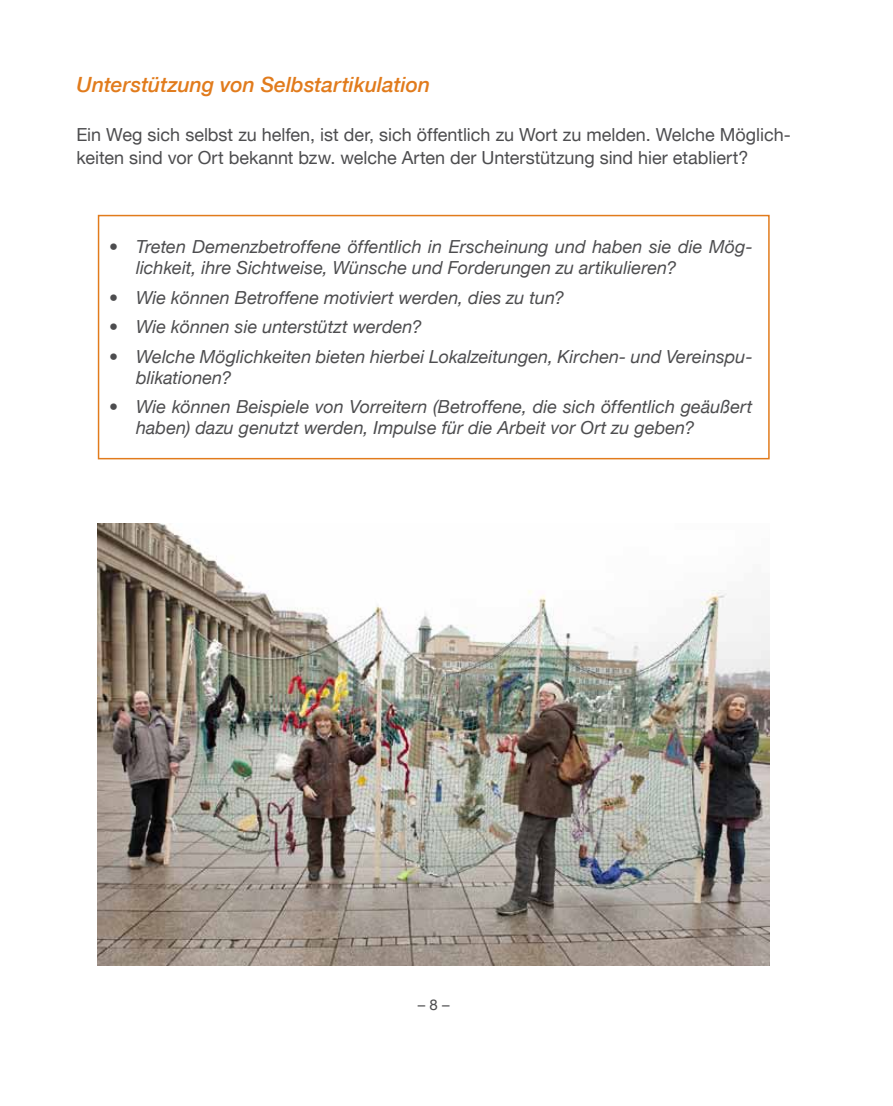
<style>
.page{position:relative;width:893px;height:1106px;background:#fff}
.page>*{position:absolute;margin:0;border:0;box-sizing:border-box;transform-origin:0 0}
.t1{font:italic 500 21px "Helvetica Neue LT";color:#e17b1c}
.t2{font:italic 18px/21px "Helvetica Neue LT";color:#4d4d4f}
.t3{font:18px/23.4px "Helvetica Neue LT";color:#4d4d4f}
.t4{font:15px "Helvetica Neue LT";color:#4d4d4f}
</style>
<div class="page">
<div style="left:98px;top:215px;width:672px;height:244px;border:2px solid #e17b1c"></div>
<img style="left:98px;top:523px;width:672px;height:442px">
<p class="t1" style="left:77px;top:72px;width:355px">Unterstützung von Selbstartikulation</p>
<p class="t3" style="left:77px;top:122px;width:716px">Ein Weg sich selbst zu helfen, ist der, sich öffentlich zu Wort zu melden. Welche Möglich&shy;keiten sind vor Ort bekannt bzw. welche Arten der Unterstützung sind hier etabliert?</p>
<p class="t2" style="left:136px;top:236px;width:618px;text-indent:-27px">• Treten Demenzbetroffene öffentlich in Erscheinung und haben sie die Mög&shy;lichkeit, ihre Sichtweise, Wünsche und Forderungen zu artikulieren?</p>
<p class="t2" style="left:109px;top:286px;width:457px">• Wie können Betroffene motiviert werden, dies zu tun?</p>
<p class="t2" style="left:109px;top:316px;width:314px">• Wie können sie unterstützt werden?</p>
<p class="t2" style="left:136px;top:345px;width:618px;text-indent:-27px">• Welche Möglichkeiten bieten hierbei Lokalzeitungen, Kirchen- und Vereinspu&shy;blikationen?</p>
<p class="t2" style="left:136px;top:396px;width:618px;text-indent:-27px">• Wie können Beispiele von Vorreitern (Betroffene, die sich öffentlich geäußert haben) dazu genutzt werden, Impulse für die Arbeit vor Ort zu geben?</p>
<p class="t4" style="left:418px;top:996px;width:33px">– 8 –</p>
</div>
